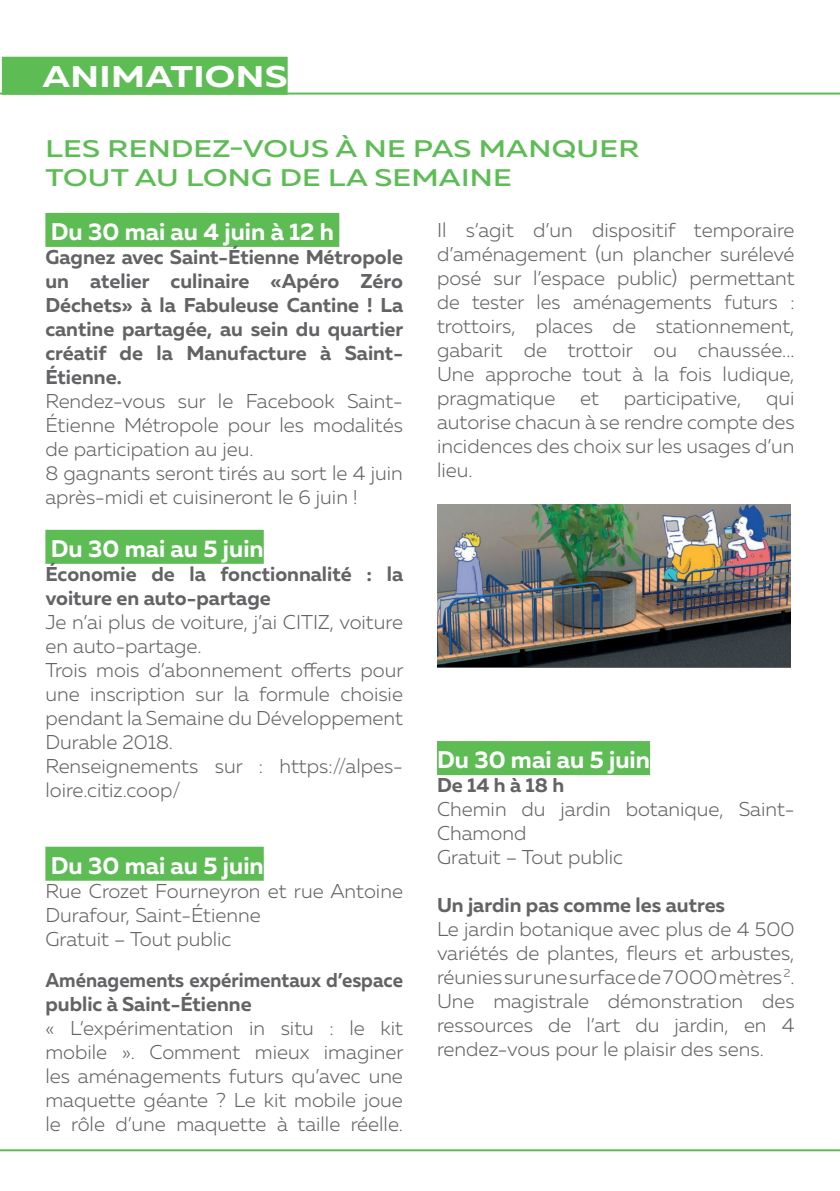
<style>
.page{position:relative;width:840px;height:1191px;background:#fff}
.page>*{position:absolute;margin:0;border:0;box-sizing:border-box;transform-origin:0 0}
.t1{font:700 29.8px "Muller";letter-spacing:.01em;color:#fff;scale:1.25 1}
.t2{font:700 24px "Muller";color:#fff}
.t3{font:500 24px/28.8px "Muller";letter-spacing:.01em;color:#5ebc55;scale:1.25 1}
.t4{font:300 20px/24px "Muller";color:#636366}
.t5{font:700 20px/24px "Muller";color:#636366;text-align:justify}
.t6{font:700 20px/24px "Muller";color:#636366;scale:.94 1}
</style>
<div class="page">
<div style="left:45px;top:213px;width:294px;height:34px;background:#5ebc55"></div>
<div style="left:45px;top:530px;width:218px;height:34px;background:#5ebc55"></div>
<div style="left:45px;top:846px;width:218px;height:34px;background:#5ebc55"></div>
<div style="left:437px;top:741px;width:212px;height:34px;background:#5ebc55"></div>
<img style="left:437px;top:505px;width:353px;height:161px">
<div style="left:2px;top:57px;width:285px;height:38px;background:#5ebc55"></div>
<hr style="left:0;top:93px;width:839px;height:2px;background:#5ebc55">
<hr style="left:0;top:1149px;width:839px;height:2px;background:#5ebc55">
<h1 class="t1" style="left:42px;top:58px;width:197px">ANIMATIONS</h1>
<p class="t3" style="left:46px;top:134px;width:476px">LES RENDEZ-VOUS À NE PAS MANQUER<br>TOUT AU LONG DE LA SEMAINE</p>
<p class="t2" style="left:51px;top:216px;width:284px">Du 30 mai au 4 juin à 12 h</p>
<p class="t5" style="left:45px;top:245px;width:359px">Gagnez avec Saint-Étienne Métropole un atelier culinaire «Apéro Zéro Déchets» à la Fabuleuse Cantine ! La cantine partagée, au sein du quartier créatif de la Manufacture à Saint-Étienne.</p>
<p class="t4" style="left:45px;top:389px;width:359px">Rendez-vous sur le Facebook Saint-Étienne Métropole pour les modalités de participation au jeu.<br>8 gagnants seront tirés au sort le 4 juin après-midi et cuisineront le 6 juin !</p>
<p class="t2" style="left:51px;top:533px;width:214px">Du 30 mai au 5 juin</p>
<p class="t5" style="left:45px;top:562px;width:359px">Économie de la fonctionnalité : la voiture en auto-partage</p>
<p class="t4" style="left:45px;top:610px;width:359px">Je n’ai plus de voiture, j’ai CITIZ, voiture en auto-partage.<br>Trois mois d’abonnement offerts pour une inscription sur la formule choisie pendant la Semaine du Développement<br>Durable 2018.<br>Renseignements sur : https://alpes&shy;loire.citiz.coop/</p>
<p class="t2" style="left:51px;top:850px;width:214px">Du 30 mai au 5 juin</p>
<p class="t4" style="left:45px;top:878px;width:359px">Rue Crozet Fourneyron et rue Antoine<br>Durafour, Saint-Étienne<br>Gratuit – Tout public</p>
<p class="t6" style="left:45px;top:967px;width:381px">Aménagements expérimentaux d’espace public à Saint-Étienne</p>
<p class="t4" style="left:45px;top:1015px;width:359px;text-align:justify">« L’expérimentation in situ : le kit mobile ». Comment mieux imaginer les aménagements futurs qu’avec une maquette géante ? Le kit mobile joue le rôle d’une maquette à taille réelle.</p>
<p class="t4" style="left:437px;top:218px;width:359px;text-align:justify">Il s’agit d’un dispositif temporaire d’aménagement (un plancher surélevé posé sur l’espace public) permettant de tester les aménagements futurs : trottoirs, places de stationnement, gabarit de trottoir ou chaussée...<br>Une approche tout à la fois ludique, pragmatique et participative, qui autorise chacun à se rendre compte des incidences des choix sur les usages d’un lieu.</p>
<p class="t2" style="left:437px;top:744px;width:214px">Du 30 mai au 5 juin</p>
<p class="t5" style="left:437px;top:773px;width:129px">De 14 h à 18 h</p>
<p class="t4" style="left:437px;top:797px;width:359px">Chemin du jardin botanique, Saint-<br>Chamond<br>Gratuit – Tout public</p>
<p class="t5" style="left:437px;top:893px;width:289px">Un jardin pas comme les autres</p>
<p class="t4" style="left:437px;top:917px;width:359px;text-align:justify">Le jardin botanique avec plus de 4 500 variétés de plantes, fleurs et arbustes, réunies sur une surface de 7 000 mètres <sup>2</sup>.<br>Une magistrale démonstration des ressources de l’art du jardin, en 4 rendez-vous pour le plaisir des sens.</p>
</div>
